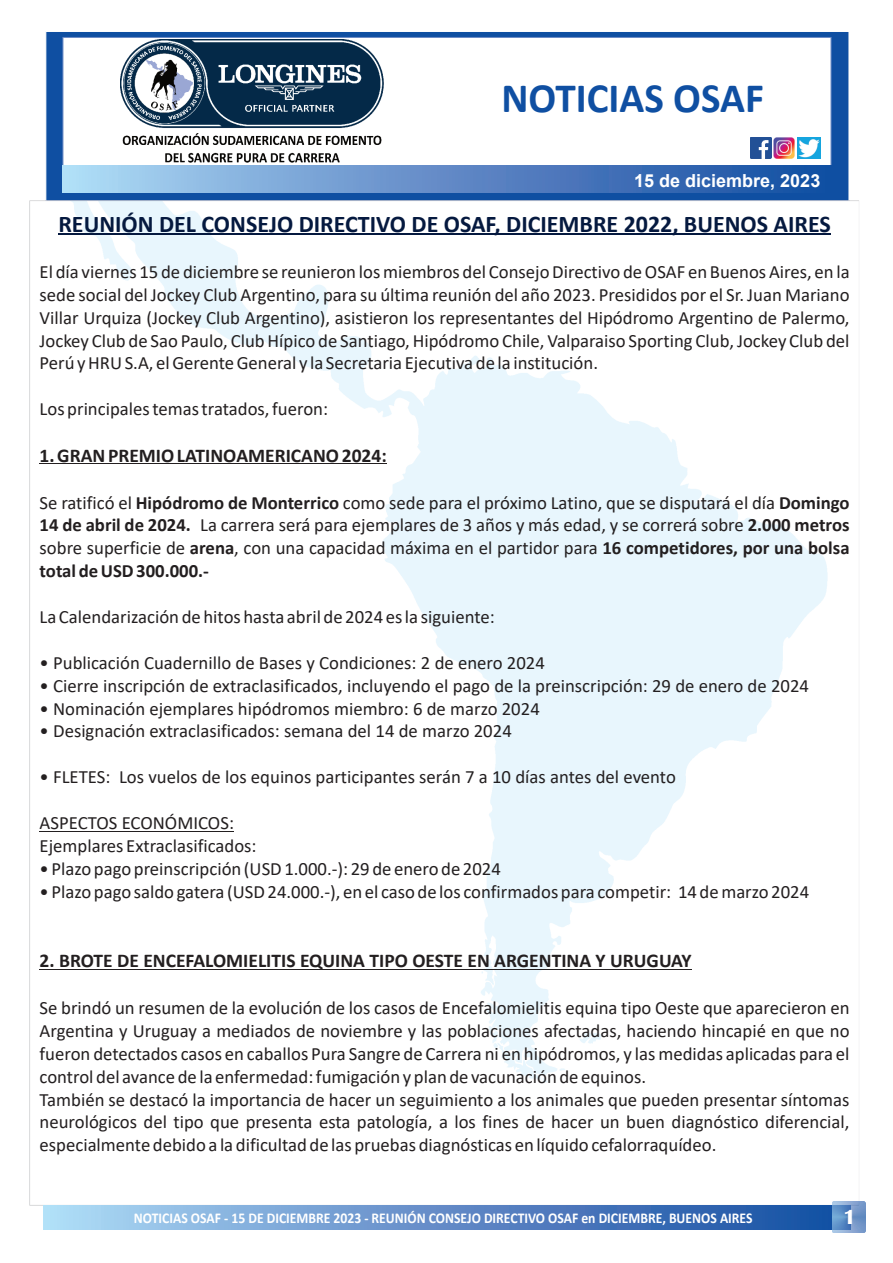
<style>
.page{position:relative;width:893px;height:1263px;background:#fff}
.page>*{position:absolute;margin:0;border:0;box-sizing:border-box;transform-origin:0 0}
.t1{font:700 41.85px "Calibri";color:#0f4fa2}
.t2{font:700 24px "Calibri";color:#05193f}
.t3{font:700 21px "Britannic";color:#fff}
.t4{font:700 19.5px "Calibri";color:#231f20}
.t5{font:18.75px/23px "Calibri";color:#231f20;text-align:justify}
.t6{font:700 18px "Arial";color:#fff}
.t7{font:700 15px "Calibri";color:#fff;scale:.91 1}
.s1{font-weight:700}
</style>
<div class="page">
<div style="left:46px;top:32px;width:803px;height:168px;background:#0f4fa2"></div>
<svg style="left:63px;top:37px;width:768px;height:156px"></svg>
<div style="left:63px;top:166px;width:768px;height:26px;background:linear-gradient(to right,#b0d7f4,#12479f)"></div>
<img style="left:750px;top:137px;width:21px;height:21px">
<img style="left:774px;top:137px;width:21px;height:21px">
<img style="left:797px;top:138px;width:23px;height:20px">
<img style="left:120px;top:39px;width:263px;height:124px">
<img style="left:29px;top:200px;width:830px;height:1005px">
<hr style="left:58px;top:234px;width:773px;height:1px;background:#05193f">
<hr style="left:40px;top:831px;width:194px;height:1px;background:#231f20">
<hr style="left:40px;top:463px;width:347px;height:1px;background:#231f20">
<hr style="left:40px;top:969px;width:652px;height:1px;background:#231f20">
<div style="left:44px;top:1205px;width:806px;height:24px;background:linear-gradient(to right,#afd6f4,#13489f)"></div>
<svg style="left:833px;top:1202px;width:32px;height:30px"></svg>
<h1 class="t1" style="left:501px;top:81px;width:264px">NOTICIAS OSAF</h1>
<p class="t6" style="left:634px;top:174px;width:188px">15 de diciembre, 2023</p>
<p class="t2" style="left:58px;top:214px;width:774px">REUNIÓN DEL CONSEJO DIRECTIVO DE OSAF, DICIEMBRE 2022, BUENOS AIRES</p>
<p class="t5" style="left:40px;top:262px;width:811px">El día viernes 15 de diciembre se reunieron los miembros del Consejo Directivo de OSAF en Buenos Aires, en la sede social del Jockey Club Argentino, para su última reunión del año 2023. Presididos por el Sr. Juan Mariano Villar Urquiza (Jockey Club Argentino), asistieron los representantes del Hipódromo Argentino de Palermo, Jockey Club de Sao Paulo,Club Hípico de Santiago, Hipódromo Chile, Valparaiso Sporting Club, Jockey Club del Perú y HRU S.A, el Gerente General y la Secretaria Ejecutiva de la institución.</p>
<p class="t5" style="left:40px;top:399px;width:290px">Los principales temas tratados, fueron:</p>
<p class="t4" style="left:40px;top:447px;width:349px">1. GRAN PREMIO LATINOAMERICANO 2024:</p>
<p class="t5" style="left:40px;top:492px;width:811px">Se ratificó el <span class="s1">Hipódromo de Monterrico</span> como sede para el próximo Latino, que se disputará el día <span class="s1">Domingo 14 de abril de 2024.</span> La carrera será para ejemplares de 3 años y más edad, y se correrá sobre <span class="s1">2.000 metros </span>sobre superficie de <span class="s1">arena</span>, con una capacidad máxima en el partidor para <span class="s1">16 competidores, por una bolsa total de USD 300.000.-</span></p>
<p class="t5" style="left:40px;top:607px;width:457px">La Calendarización de hitos hasta abril de 2024 es la siguiente:</p>
<p class="t5" style="left:40px;top:653px;width:507px">• Publicación Cuadernillo de Bases y Condiciones: 2 de enero 2024</p>
<p class="t5" style="left:40px;top:675px;width:771px">• Cierre inscripción de extraclasificados, incluyendo el pago de la preinscripción: 29 de enero de 2024</p>
<p class="t5" style="left:40px;top:698px;width:502px">• Nominación ejemplares hipódromos miembro: 6 de marzo 2024</p>
<p class="t5" style="left:40px;top:721px;width:474px">• Designación extraclasificados: semana del 14 de marzo 2024</p>
<p class="t5" style="left:40px;top:767px;width:638px">• FLETES: Los vuelos de los equinos participantes serán 7 a 10 días antes del evento</p>
<p class="t5" style="left:40px;top:813px;width:219px">ASPECTOS ECONÓMICOS:<br>Ejemplares Extraclasificados:</p>
<p class="t5" style="left:40px;top:859px;width:463px">• Plazo pago preinscripción (USD 1.000.-):29 de enero de 2024</p>
<p class="t5" style="left:40px;top:881px;width:771px">• Plazo pago saldo gatera (USD 24.000.-), en el caso de los confirmados para competir: 14 de marzo 2024</p>
<p class="t4" style="left:40px;top:952px;width:653px">2. BROTE DE ENCEFALOMIELITIS EQUINA TIPO OESTE EN ARGENTINA Y URUGUAY</p>
<p class="t5" style="left:40px;top:998px;width:811px;text-align:left">Se brindó un resumen de la evolución de los casos de Encefalomielitis equina tipo Oeste que aparecieron en Argentina y Uruguay a mediados de noviembre y las poblaciones afectadas, haciendo hincapié en que no fueron detectados casos en caballos Pura Sangre de Carrera ni en hipódromos, y las medidas aplicadas para el control del avance de la enfermedad: fumigación y plan de vacunación de equinos.<br>También se destacó la importancia de hacer un seguimiento a los animales que pueden presentar síntomas neurológicos del tipo que presenta esta patología, a los fines de hacer un buen diagnóstico diferencial, especialmente debido a la dificultad de las pruebas diagnósticas en líquido cefalorraquídeo.</p>
<p class="t7" style="left:134px;top:1211px;width:681px">NOTICIAS OSAF - 15 DE DICIEMBRE 2023 - REUNIÓN CONSEJO DIRECTIVO OSAF en DICIEMBRE, BUENOS AIRES</p>
<p class="t3" style="left:843px;top:1210px;width:14px">1</p>
</div>
